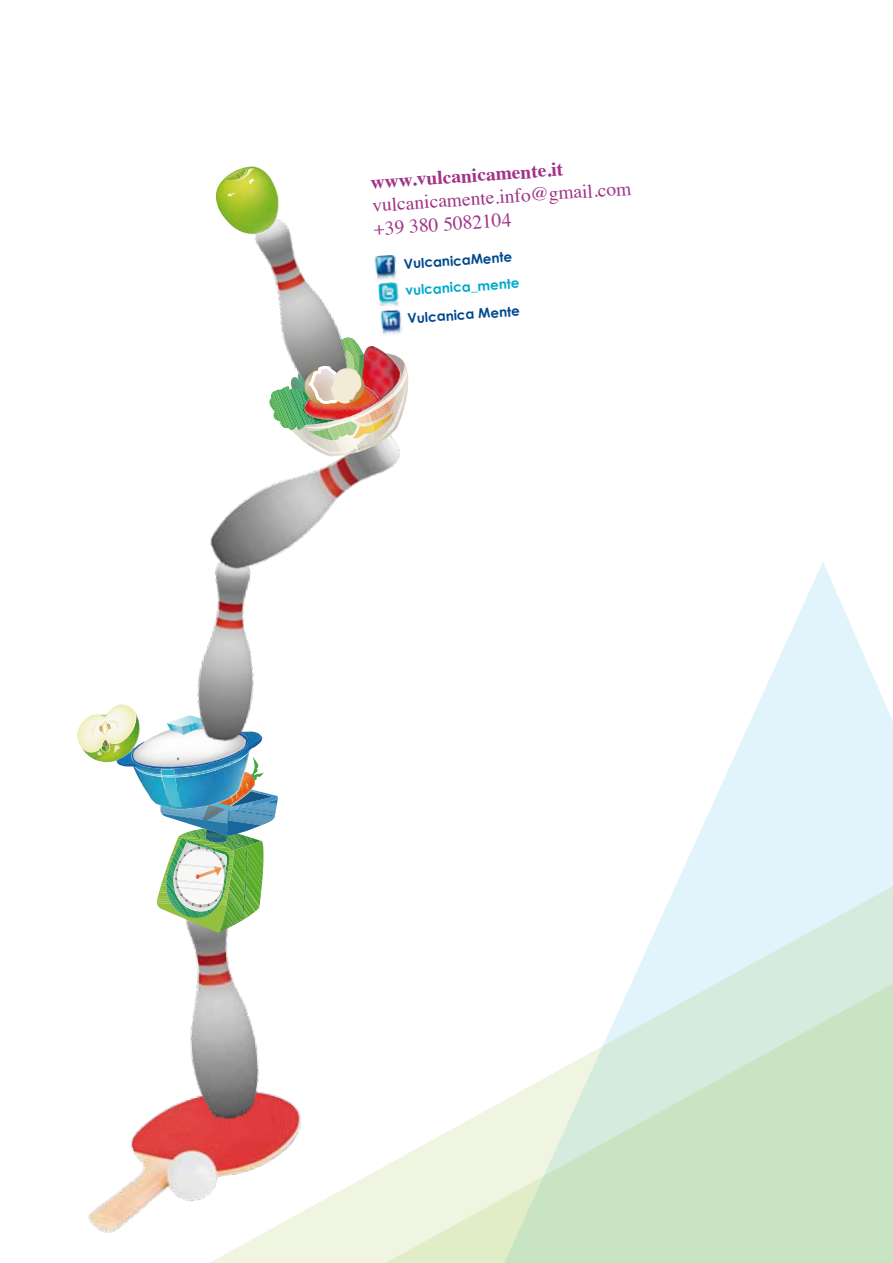
<style>
.page{position:relative;width:893px;height:1263px;background:#fff}
.page>*{position:absolute;margin:0;border:0;box-sizing:border-box;transform-origin:0 0}
.t1{font:19.5px/23.2px "Times";color:#a13388}
.t2{font:700 19.5px "Times";color:#a13388}
.t3{font:700 13.5px "Century Gothic";color:#00498f}
.t4{font:700 13.5px "Century Gothic";color:#00abc9}
</style>
<div class="page">
<svg style="left:767px;top:562px;width:110px;height:123px;fill:#e9f6fc"></svg>
<svg style="left:210px;top:685px;width:683px;height:578px"></svg>
<img style="left:88px;top:1068px;width:232px;height:174px">
<img style="left:172px;top:932px;width:99px;height:195px">
<img style="left:77px;top:705px;width:59px;height:49px">
<img style="left:87px;top:713px;width:192px;height:219px">
<img style="left:185px;top:591px;width:92px;height:158px">
<img style="left:210px;top:457px;width:190px;height:134px">
<img style="left:254px;top:220px;width:88px;height:117px">
<img style="left:269px;top:337px;width:140px;height:120px">
<img style="left:216px;top:166px;width:63px;height:69px">
<svg style="left:228px;top:193px;width:7px;height:4px"></svg>
<img style="left:227px;top:169px;width:7px;height:12px">
<svg style="left:234px;top:167px;width:21px;height:17px"></svg>
<img style="left:374px;top:255px;width:23px;height:27px">
<img style="left:378px;top:282px;width:21px;height:25px">
<img style="left:380px;top:310px;width:23px;height:26px">
<p class="t2" style="left:369px;top:164px;width:194px;rotate:-4deg">www.vulcanicamente.it</p>
<p class="t1" style="left:371px;top:192px;width:261px;rotate:-4deg">vulcanicamente.info@gmail.com +39 380 5082104</p>
<p class="t3" style="left:403px;top:254px;width:110px;rotate:-4deg">VulcanicaMente</p>
<p class="t4" style="left:405px;top:280px;width:116px;rotate:-4deg">vulcanica_mente</p>
<p class="t3" style="left:407px;top:308px;width:114px;rotate:-4deg">Vulcanica Mente</p>
</div>
